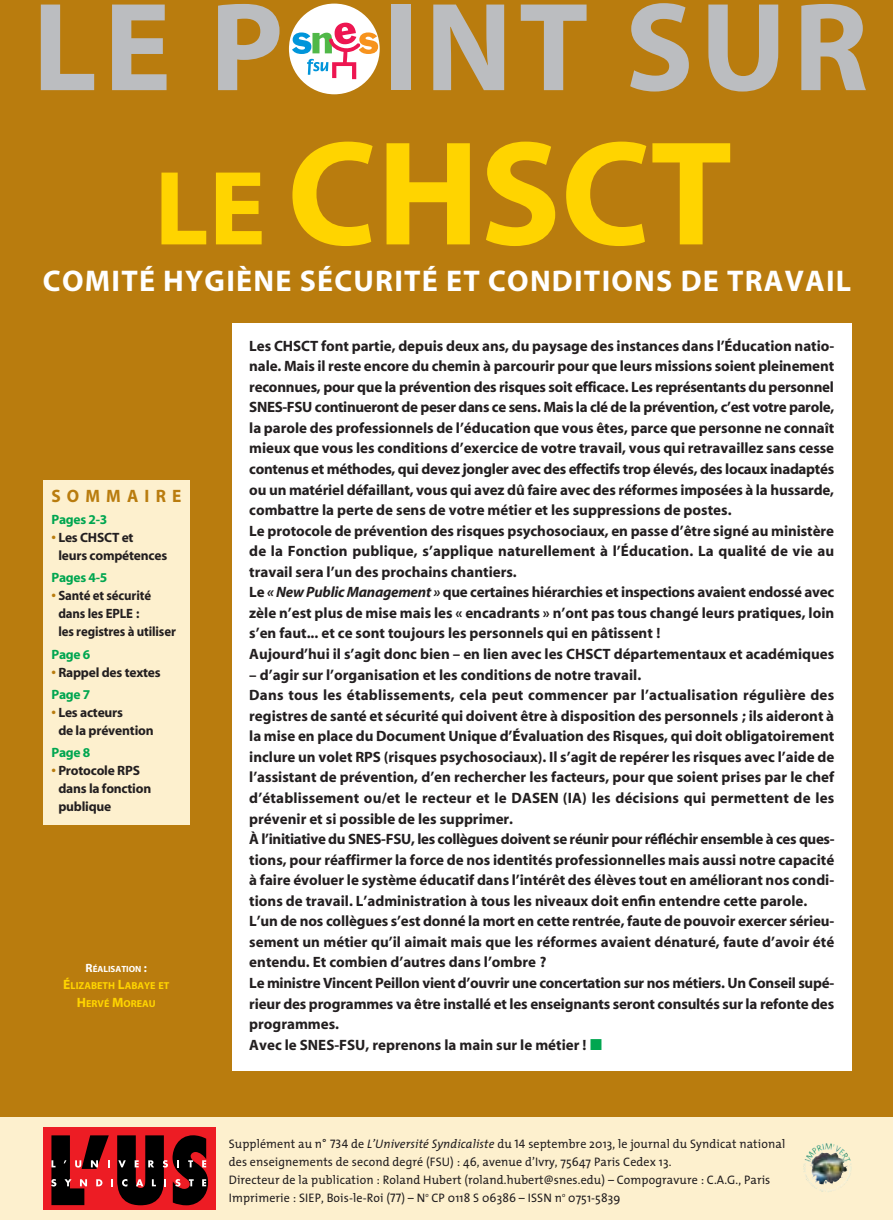
<style>
.page{position:relative;width:893px;height:1220px;background:#fff}
.page>*{position:absolute;margin:0;border:0;box-sizing:border-box;transform-origin:0 0}
.t1{font:700 150px "Myriad";color:#ffd400}
.t2{font:700 126.9px "Myriad";letter-spacing:.05em;color:#bbbdc0}
.t3{font:700 30px "Myriad";letter-spacing:.04em;color:#fff}
.t4{font:700 18px "Myriad";letter-spacing:.355em;color:#b97c0e;scale:.96 1}
.t5{font:700 15px/20.5px "Myriad";color:#231f20}
.t6{font:700 13.5px/18px "Myriad";letter-spacing:-.015em;color:#231f20}
.t7{font:700 13.5px/18px "Myriad";letter-spacing:-.015em;color:#231f20;scale:.95 1}
.t8{font:700 13.5px "Myriad";letter-spacing:-.02em;color:#00a650}
.t9{font:12.3px/18px "The Mix";letter-spacing:.01em;color:#231f20}
.t10{font:700 10.2px/17.2px "Myriad";color:#ffd400;text-align:center}
.t11{font:700 9px "Myriad";color:#fff}
.s1{font-size:106.5px}
.s2{color:#b97c0e}
.s3{color:#00a650}
.s4{font-size:12px}
.s5{font-size:13.5px}
.s6{font-style:italic}
.s7{font-family:"The Mix Caps"}
</style>
<div class="page">
<div style="left:1px;top:0;width:891px;height:1219px;background:#b97c0e"></div>
<div style="left:232px;top:323px;width:619px;height:747px;background:#fff"></div>
<div style="left:289px;top:4px;width:90px;height:90px;background:#fff;border-radius:50%"></div>
<svg style="left:292px;top:22px;width:86px;height:57px"></svg>
<div style="left:1px;top:1116px;width:891px;height:103px;background:#fdf0ce"></div>
<svg style="left:43px;top:1127px;width:172px;height:82px"></svg>
<img style="left:812px;top:1172px;width:33px;height:13px">
<div style="left:43px;top:480px;width:147px;height:345px;background:#fdf0ce"></div>
<h2 class="t2" style="left:32px;top:1px;width:837px">LE P INT SUR</h2>
<h1 class="t1" style="left:154px;top:138px;width:579px"><span class="s1">LE</span> CHSCT</h1>
<h3 class="t3" style="left:43px;top:270px;width:809px">COMITÉ HYGIÈNE SÉCURITÉ ET CONDITIONS DE TRAVAIL</h3>
<p class="t4" style="left:51px;top:489px;width:137px">SOMMAIRE</p>
<p class="t8" style="left:51px;top:514px;width:57px">Pages 2-3</p>
<p class="t6" style="left:58px;top:530px;width:110px;text-indent:-7px"><span class="s2">•</span> Les CHSCT et<br>leurs compétences</p>
<p class="t8" style="left:51px;top:573px;width:57px">Pages 4-5</p>
<p class="t7" style="left:58px;top:588px;width:125px;text-indent:-7px"><span class="s2">•</span> Santé et sécurité dans les EPLE :<br>les registres à utiliser</p>
<p class="t8" style="left:51px;top:649px;width:40px">Page 6</p>
<p class="t6" style="left:51px;top:662px;width:111px;line-height:22.2px"><span class="s2">•</span> Rappel des textes<br><span class="s3">Page 7</span></p>
<p class="t6" style="left:58px;top:704px;width:97px;text-indent:-7px"><span class="s2">•</span> Les acteurs<br>de la prévention</p>
<p class="t8" style="left:51px;top:747px;width:40px">Page 8</p>
<p class="t6" style="left:58px;top:763px;width:94px;text-indent:-7px"><span class="s2">•</span> Protocole RPS dans la fonction publique</p>
<p class="t11" style="left:86px;top:965px;width:63px"><span class="s4">R</span>ÉALISATION <span class="s4">:</span></p>
<p class="t10" style="left:63px;top:978px;width:107px"><span class="s5">É</span>LIZABETH <span class="s5">L</span>ABAYE ET<br><span class="s5">H</span>ERVÉ <span class="s5">M</span>OREAU</p>
<p class="t5" style="left:249px;top:337px;width:586px">Les CHSCT font partie, depuis deux ans, du paysage des instances dans l’Éducation natio&shy;nale. Mais il reste encore du chemin à parcourir pour que leurs missions soient pleinement reconnues, pour que la prévention des risques soit efficace. Les représentants du personnel SNES-FSU continueront de peser dans ce sens. Mais la clé de la prévention, c’est votre parole, la parole des professionnels de l’éducation que vous êtes, parce que personne ne connaît mieux que vous les conditions d’exercice de votre travail, vous qui retravaillez sans cesse contenus et méthodes, qui devez jongler avec des effectifs trop élevés, des locaux inadaptés ou un matériel défaillant, vous qui avez dû faire avec des réformes imposées à la hussarde, combattre la perte de sens de votre métier et les suppressions de postes.<br>Le protocole de prévention des risques psychosociaux, en passe d’être signé au ministère de la Fonction publique, s’applique naturellement à l’Éducation. La qualité de vie au travail sera l’un des prochains chantiers.<br>Le <span class="s6">« New Public Management »</span> que certaines hiérarchies et inspections avaient endossé avec zèle n’est plus de mise mais les « encadrants » n’ont pas tous changé leurs pratiques, loin s’en faut... et ce sont toujours les personnels qui en pâtissent !<br>Aujourd’hui il s’agit donc bien – en lien avec les CHSCT départementaux et académiques</p>
<p class="t5" style="left:249px;top:665px;width:586px">– d’agir sur l’organisation et les conditions de notre travail.<br>Dans tous les établissements, cela peut commencer par l’actualisation régulière des registres de santé et sécurité qui doivent être à disposition des personnels ; ils aideront à la mise en place du Document Unique d’Évaluation des Risques, qui doit obligatoirement inclure un volet RPS (risques psychosociaux). Il s’agit de repérer les risques avec l’aide de l’assistant de prévention, d’en rechercher les facteurs, pour que soient prises par le chef d’établissement ou/et le recteur et le DASEN (IA) les décisions qui permettent de les prévenir et si possible de les supprimer.<br>À l’initiative du SNES-FSU, les collègues doivent se réunir pour réfléchir ensemble à ces ques&shy;tions, pour réaffirmer la force de nos identités professionnelles mais aussi notre capacité à faire évoluer le système éducatif dans l’intérêt des élèves tout en améliorant nos condi&shy;tions de travail. L’administration à tous les niveaux doit enfin entendre cette parole.<br>L’un de nos collègues s’est donné la mort en cette rentrée, faute de pouvoir exercer sérieu&shy;sement un métier qu’il aimait mais que les réformes avaient dénaturé, faute d’avoir été entendu. Et combien d’autres dans l’ombre ?<br>Le ministre Vincent Peillon vient d’ouvrir une concertation sur nos métiers. Un Conseil supé&shy;rieur des programmes va être installé et les enseignants seront consultés sur la refonte des programmes.<br>Avec le SNES-FSU, reprenons la main sur le métier ! <span class="s3">■</span></p>
<p class="t9" style="left:229px;top:1136px;width:558px">Supplément au n° <span class="s7">734</span> de <span class="s6">L’Université Syndicaliste</span> du <span class="s7">14</span> septembre 2013, le journal du Syndicat national des enseignements de second degré (FSU) : 46, avenue d’Ivry, 75647 Paris Cedex 13.<br>Directeur de la publication : Roland Hubert (roland.hubert@snes.edu) – Compogravure : C.A.G., Paris Imprimerie : SIEP, Bois-le-Roi <span class="s7">(77</span>) – N<sup>o</sup> CP 0118 S 06386 – ISSN n<sup>o</sup> 0751-5839</p>
</div>
